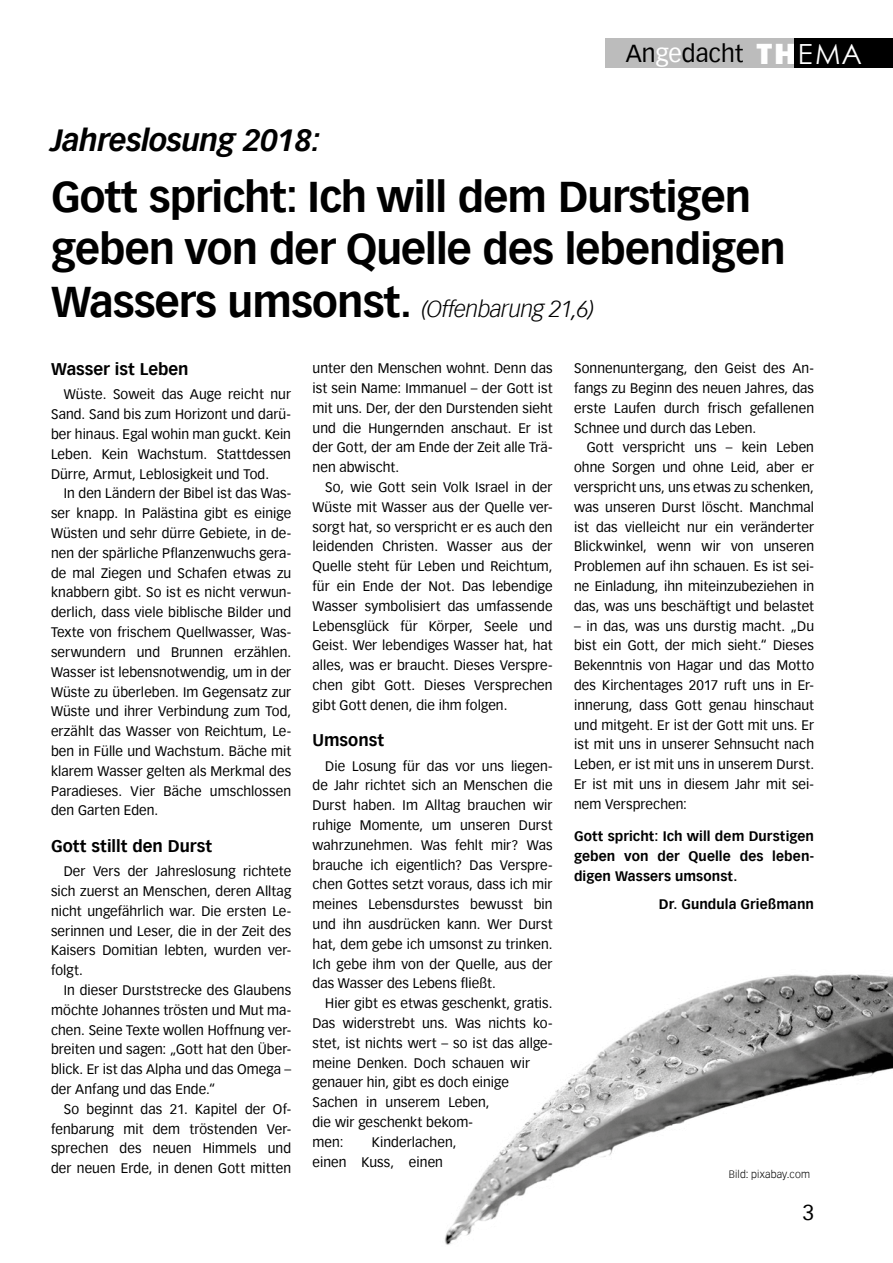
<style>
.page{position:relative;width:893px;height:1263px;background:#fff}
.page>*{position:absolute;margin:0;border:0;box-sizing:border-box;transform-origin:0 0}
.t1{font:700 42px/52.5px "Vectora Com";letter-spacing:-.02em;color:#000}
.t2{font:italic 700 30px "Vectora Com";letter-spacing:-.02em;color:#000}
.t3{font:24px "Vectora Com";color:#000}
.t4{font:italic 300 22.5px "Vectora Com";letter-spacing:-.02em;color:#000}
.t5{font:21px "Vectora Com";color:#000}
.t6{font:700 16.5px "Vectora Com";color:#000}
.t7{font:13.5px/19.8px "Vectora Com";letter-spacing:.01em;color:#000;text-align:justify}
.t8{font:700 13.5px/19.8px "Vectora Com";letter-spacing:.005em;color:#000;text-align:justify}
.t9{font:300 10.5px "Vectora Com";letter-spacing:.015em;color:#000}
.s1{color:#fff}
.s2{font-family:"Franklin Gothic";font-weight:800;font-size:30px;color:#fff}
.s3{font-family:"Century Gothic";font-size:27.75px;color:#fff}
.s4{font-weight:700;font-style:normal;font-size:42px}
</style>
<div class="page">
<div style="left:605px;top:38px;width:143px;height:30px;background:#bcbcbc"></div>
<div style="left:748px;top:38px;width:48px;height:30px;background:#bcbcbc"></div>
<div style="left:794px;top:38px;width:99px;height:30px;background:#000"></div>
<img style="left:444px;top:974px;width:449px;height:271px">
<h3 class="t3" style="left:626px;top:40px;width:238px">An<span class="s1">ge</span>dacht <span class="s2">TH</span><span class="s3">EMA</span></h3>
<h2 class="t2" style="left:51px;top:122px;width:271px">Jahreslosung 2018:</h2>
<h1 class="t1" style="left:51px;top:171px;width:736px">Gott spricht: Ich will dem Durstigen geben von der Quelle des lebendigen</h1>
<h3 class="t4" style="left:51px;top:295px;width:545px"><span class="s4">Wassers umsonst.</span> (Offenbarung 21,6)</h3>
<p class="t6" style="left:51px;top:359px;width:139px">Wasser ist Leben</p>
<p class="t7" style="left:51px;top:385px;width:242px;text-indent:13px">Wüste. Soweit das Auge reicht nur Sand. Sand bis zum Horizont und darü&shy;ber hinaus. Egal wohin man guckt. Kein Leben. Kein Wachstum. Stattdessen Dürre, Armut, Leblosigkeit und Tod.</p>
<p class="t7" style="left:51px;top:484px;width:242px;text-indent:13px">In den Ländern der Bibel ist das Was&shy;ser knapp. In Palästina gibt es einige Wüsten und sehr dürre Gebiete, in de&shy;nen der spärliche Pflanzenwuchs gera&shy;de mal Ziegen und Schafen etwas zu knabbern gibt. So ist es nicht verwun&shy;derlich, dass viele biblische Bilder und Texte von frischem Quellwasser, Was&shy;serwundern und Brunnen erzählen.<br>Wasser ist lebensnotwendig, um in der Wüste zu überleben. Im Gegensatz zur Wüste und ihrer Verbindung zum Tod, erzählt das Wasser von Reichtum, Le&shy;ben in Fülle und Wachstum. Bäche mit klarem Wasser gelten als Merkmal des Paradieses. Vier Bäche umschlossen den Garten Eden.</p>
<p class="t6" style="left:51px;top:836px;width:163px">Gott stillt den Durst</p>
<p class="t7" style="left:51px;top:861px;width:242px;text-indent:13px">Der Vers der Jahreslosung richtete sich zuerst an Menschen, deren Alltag nicht ungefährlich war. Die ersten Le&shy;serinnen und Leser, die in der Zeit des Kaisers Domitian lebten, wurden ver&shy;folgt.</p>
<p class="t7" style="left:51px;top:980px;width:242px;text-indent:13px">In dieser Durststrecke des Glaubens möchte Johannes trösten und Mut ma&shy;chen. Seine Texte wollen Hoffnung ver&shy;breiten und sagen: „Gott hat den Über&shy;blick. Er ist das Alpha und das Omega – der Anfang und das Ende.“</p>
<p class="t7" style="left:51px;top:1099px;width:242px;text-indent:13px">So beginnt das 21. Kapitel der Of&shy;fenbarung mit dem tröstenden Ver&shy;sprechen des neuen Himmels und der neuen Erde, in denen Gott mitten</p>
<p class="t7" style="left:313px;top:358px;width:242px">unter den Menschen wohnt. Denn das ist sein Name: Immanuel – der Gott ist mit uns. Der, der den Durstenden sieht und die Hungernden anschaut. Er ist der Gott, der am Ende der Zeit alle Trä&shy;nen abwischt.</p>
<p class="t7" style="left:313px;top:477px;width:242px;text-indent:13px">So, wie Gott sein Volk Israel in der Wüste mit Wasser aus der Quelle ver&shy;sorgt hat, so verspricht er es auch den leidenden Christen. Wasser aus der Quelle steht für Leben und Reichtum, für ein Ende der Not. Das lebendige Wasser symbolisiert das umfassende Lebensglück für Körper, Seele und Geist. Wer lebendiges Wasser hat, hat alles, was er braucht. Dieses Verspre&shy;chen gibt Gott. Dieses Versprechen gibt Gott denen, die ihm folgen.</p>
<p class="t6" style="left:313px;top:730px;width:73px">Umsonst</p>
<p class="t7" style="left:313px;top:756px;width:242px;text-indent:13px">Die Losung für das vor uns liegen&shy;de Jahr richtet sich an Menschen die Durst haben. Im Alltag brauchen wir ruhige Momente, um unseren Durst wahrzunehmen. Was fehlt mir? Was brauche ich eigentlich? Das Verspre&shy;chen Gottes setzt voraus, dass ich mir meines Lebensdurstes bewusst bin und ihn ausdrücken kann. Wer Durst hat, dem gebe ich umsonst zu trinken.<br>Ich gebe ihm von der Quelle, aus der das Wasser des Lebens fließt.</p>
<p class="t7" style="left:313px;top:993px;width:242px;text-align:left;text-indent:13px">Hier gibt es etwas geschenkt, gratis.<br>Das widerstrebt uns. Was nichts ko&shy;stet, ist nichts wert – so ist das allge&shy;meine Denken. Doch schauen wir genauer hin, gibt es doch einige<br>Sachen in unserem Leben,<br>die wir geschenkt bekom-<br>men:</p>
<p class="t7" style="left:313px;top:1132px;width:145px;text-indent:59px">Kinderlachen, einen Kuss, einen</p>
<p class="t7" style="left:574px;top:358px;width:242px">Sonnenuntergang, den Geist des An&shy;fangs zu Beginn des neuen Jahres, das erste Laufen durch frisch gefallenen Schnee und durch das Leben.</p>
<p class="t7" style="left:574px;top:438px;width:242px;text-indent:13px">Gott verspricht uns – kein Leben ohne Sorgen und ohne Leid, aber er verspricht uns, uns etwas zu schenken, was unseren Durst löscht. Manchmal ist das vielleicht nur ein veränderter Blickwinkel, wenn wir von unseren Problemen auf ihn schauen. Es ist sei&shy;ne Einladung, ihn miteinzubeziehen in das, was uns beschäftigt und belastet</p>
<p class="t7" style="left:574px;top:616px;width:242px">– in das, was uns durstig macht. „Du bist ein Gott, der mich sieht.“ Dieses Bekenntnis von Hagar und das Motto des Kirchentages 2017 ruft uns in Er&shy;innerung, dass Gott genau hinschaut und mitgeht. Er ist der Gott mit uns. Er ist mit uns in unserer Sehnsucht nach Leben, er ist mit uns in unserem Durst.<br>Er ist mit uns in diesem Jahr mit sei&shy;nem Versprechen:</p>
<p class="t8" style="left:574px;top:827px;width:242px">Gott spricht: Ich will dem Durstigen geben von der Quelle des leben&shy;digen Wassers umsonst.</p>
<p class="t8" style="left:659px;top:895px;width:157px">Dr. Gundula Grießmann</p>
<p class="t9" style="left:729px;top:1167px;width:83px">Bild: pixabay.com</p>
<h3 class="t5" style="left:803px;top:1200px;width:13px">3</h3>
</div>
